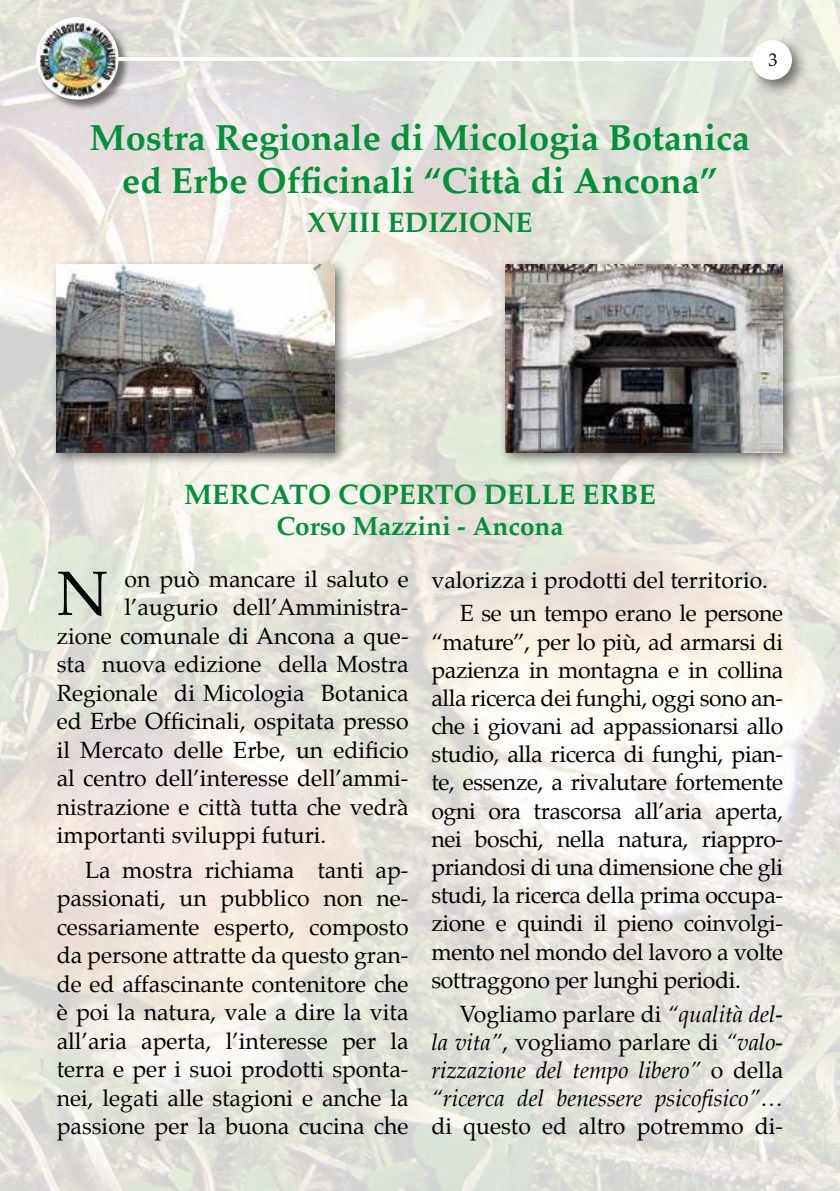
<style>
.page{position:relative;width:840px;height:1191px;background:#fff}
.page>*{position:absolute;margin:0;border:0;box-sizing:border-box;transform-origin:0 0}
.t1{font:62.6px "Palatino";color:#000}
.t2{font:700 36px/43.2px "Palatino";color:#009037;text-align:center}
.t3{font:700 28px "Palatino";color:#009037}
.t4{font:700 26px "Palatino";color:#009037}
.t5{font:23px/28.2px "Palatino";color:#000;text-align:justify}
.t6{font:italic 23px/28.2px "Palatino";color:#000;text-align:justify}
.t7{font:18px "Palatino";color:#000}
.s1{font-style:normal}
</style>
<div class="page">
<img style="left:0;top:0;width:839px;height:1191px">
<div style="left:747px;top:36px;width:61px;height:60px;background:#000;opacity:.5"></div>
<div style="left:751px;top:40px;width:40px;height:40px;background:#fff;border-radius:50%"></div>
<div style="left:36px;top:17px;width:94px;height:94px;background:#000;opacity:.5"></div>
<svg style="left:36px;top:17px;width:82px;height:82px"></svg>
<img style="left:39px;top:22px;width:76px;height:75px">
<hr style="left:116px;top:57px;width:639px;height:4px;background:#fff">
<div style="left:50px;top:258px;width:299px;height:209px;background:#000;opacity:.55"></div>
<img style="left:57px;top:265px;width:277px;height:187px">
<div style="left:498px;top:258px;width:299px;height:209px;background:#000;opacity:.55"></div>
<img style="left:505px;top:265px;width:277px;height:187px">
<p class="t7" style="left:768px;top:45px;width:10px">3</p>
<h2 class="t2" style="left:90px;top:115px;width:661px">Mostra Regionale di Micologia Botanica ed Erbe Officinali “Città di Ancona”</h2>
<p class="t3" style="left:307px;top:199px;width:170px">xvIII edizione</p>
<p class="t3" style="left:184px;top:470px;width:22px">mercato</p>
<p class="t3" style="left:338px;top:470px;width:21px">coperto</p>
<p class="t3" style="left:483px;top:470px;width:41px">delle</p>
<p class="t3" style="left:582px;top:470px;width:19px">erbe</p>
<p class="t4" style="left:276px;top:504px;width:288px">Corso Mazzini - Ancona</p>
<h1 class="t1" style="left:57px;top:541px;width:53px">N</h1>
<p class="t5" style="left:124px;top:565px;width:285px">on può mancare il saluto e</p>
<p class="t5" style="left:124px;top:593px;width:285px">l’augurio dell’Amministra-</p>
<p class="t5" style="left:57px;top:621px;width:353px">zione comunale di Ancona a que-</p>
<p class="t5" style="left:57px;top:650px;width:353px">sta nuova edizione della Mostra</p>
<p class="t5" style="left:57px;top:678px;width:353px">Regionale di Micologia Botanica</p>
<p class="t5" style="left:57px;top:707px;width:353px">ed Erbe Officinali, ospitata presso</p>
<p class="t5" style="left:57px;top:735px;width:353px">il Mercato delle Erbe, un edificio</p>
<p class="t5" style="left:57px;top:764px;width:353px">al centro dell’interesse dell’ammi-</p>
<p class="t5" style="left:57px;top:792px;width:353px">nistrazione e città tutta che vedrà</p>
<p class="t5" style="left:57px;top:821px;width:271px">importanti sviluppi futuri.</p>
<p class="t5" style="left:57px;top:855px;width:353px;text-indent:28px">La mostra richiama tanti ap&shy;passionati, un pubblico non ne&shy;cessariamente esperto, composto da persone attratte da questo gran&shy;de ed affascinante contenitore che è poi la natura, vale a dire la vita all’aria aperta, l’interesse per la terra e per i suoi prodotti sponta&shy;nei, legati alle stagioni e anche la passione per la buona cucina che</p>
<p class="t5" style="left:459px;top:562px;width:325px;line-height:33.8px;text-indent:-28px">valorizza i prodotti del territorio.<br>E se un tempo erano le persone</p>
<p class="t5" style="left:431px;top:627px;width:353px">“mature”, per lo più, ad armarsi di pazienza in montagna e in collina alla ricerca dei funghi, oggi sono an&shy;che i giovani ad appassionarsi allo studio, alla ricerca di funghi, pian&shy;te, essenze, a rivalutare fortemente ogni ora trascorsa all’aria aperta, nei boschi, nella natura, riappro&shy;priandosi di una dimensione che gli studi, la ricerca della prima occupa&shy;zione e quindi il pieno coinvolgi&shy;mento nel mondo del lavoro a volte sottraggono per lunghi periodi.</p>
<p class="t6" style="left:431px;top:999px;width:353px;text-indent:28px"><span class="s1">Vogliamo parlare di</span> “qualità del&shy;la vita”<span class="s1">, vogliamo parlare di</span> “valo&shy;rizzazione del tempo libero” <span class="s1">o della </span>“ricerca del benessere psicofisico”<span class="s1">… di questo ed altro potremmo di-</span></p>
</div>
